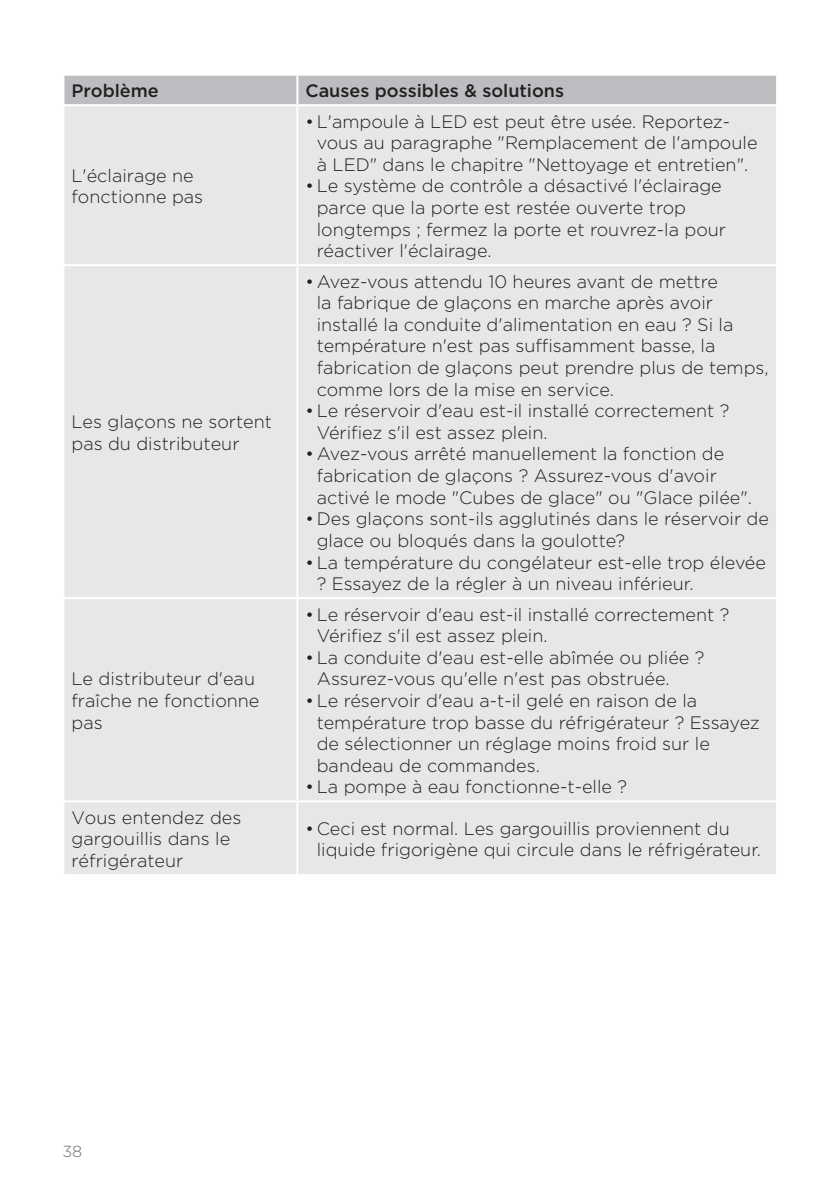
<style>
.page{position:relative;width:840px;height:1191px;background:#fff}
.page>*{position:absolute;margin:0;border:0;box-sizing:border-box;transform-origin:0 0}
.tabele_tekst{font:300 18px/21.6px "Gotham";color:#231f20}
.tabele_tekst-2{font:500 18px "Gotham";color:#231f20}
.tabela_tekst{font:500 18px "Gotham";color:#231f20}
.t1{font:300 16px "Gotham";color:#6c6d70}
</style>
<div class="page">
<div style="left:64px;top:76px;width:711px;height:28px;background:#bcbdc0"></div>
<div style="left:64px;top:106px;width:711px;height:158px;background:#e6e7e9"></div>
<div style="left:64px;top:266px;width:711px;height:608px;background:#e6e7e9"></div>
<hr style="left:296px;top:76px;width:2px;height:28px;background:#fff">
<hr style="left:296px;top:106px;width:2px;height:158px;background:#fff">
<hr style="left:296px;top:266px;width:2px;height:331px;background:#fff">
<hr style="left:62px;top:597px;width:235px;height:2px;background:#fff">
<hr style="left:297px;top:597px;width:480px;height:2px;background:#fff">
<hr style="left:296px;top:599px;width:2px;height:201px;background:#fff">
<hr style="left:62px;top:800px;width:235px;height:2px;background:#fff">
<hr style="left:297px;top:800px;width:480px;height:2px;background:#fff">
<hr style="left:296px;top:802px;width:2px;height:72px;background:#fff">
<p class="tabela_tekst" style="left:71px;top:79px;width:89px">Problème</p>
<p class="tabele_tekst-2" style="left:305px;top:79px;width:260px">Causes possibles &amp; solutions</p>
<p class="tabele_tekst" style="left:71px;top:164px;width:133px">L'éclairage ne fonctionne pas</p>
<p class="tabele_tekst" style="left:71px;top:410px;width:202px">Les glaçons ne sortent pas du distributeur</p>
<p class="tabele_tekst" style="left:71px;top:667px;width:189px">Le distributeur d'eau fraîche ne fonctionne pas</p>
<p class="tabele_tekst" style="left:316px;top:110px;width:442px;text-indent:-11px">• L'ampoule à LED est peut être usée. Reportez&shy;vous au paragraphe "Remplacement de l'ampoule à LED" dans le chapitre "Nettoyage et entretien".</p>
<p class="tabele_tekst" style="left:316px;top:175px;width:410px;text-indent:-11px">• Le système de contrôle a désactivé l'éclairage parce que la porte est restée ouverte trop longtemps ; fermez la porte et rouvrez-la pour réactiver l'éclairage.</p>
<p class="tabele_tekst" style="left:316px;top:270px;width:453px;text-indent:-11px">• Avez-vous attendu 10 heures avant de mettre<br>la fabrique de glaçons en marche après avoir installé la conduite d'alimentation en eau ? Si la température n'est pas suffisamment basse, la fabrication de glaçons peut prendre plus de temps, comme lors de la mise en service.</p>
<p class="tabele_tekst" style="left:316px;top:399px;width:414px;text-indent:-11px">• Le réservoir d'eau est-il installé correctement ?<br>Vérifiez s'il est assez plein.</p>
<p class="tabele_tekst" style="left:316px;top:443px;width:436px;text-indent:-11px">• Avez-vous arrêté manuellement la fonction de fabrication de glaçons ? Assurez-vous d'avoir activé le mode "Cubes de glace" ou "Glace pilée".</p>
<p class="tabele_tekst" style="left:316px;top:507px;width:453px;text-indent:-11px">• Des glaçons sont-ils agglutinés dans le réservoir de glace ou bloqués dans la goulotte?</p>
<p class="tabele_tekst" style="left:316px;top:551px;width:450px;text-indent:-11px">• La température du congélateur est-elle trop élevée ? Essayez de la régler à un niveau inférieur.</p>
<p class="tabele_tekst" style="left:316px;top:603px;width:414px;text-indent:-11px">• Le réservoir d'eau est-il installé correctement ?<br>Vérifiez s'il est assez plein.</p>
<p class="tabele_tekst" style="left:316px;top:646px;width:389px;text-indent:-11px">• La conduite d'eau est-elle abîmée ou pliée ?<br>Assurez-vous qu'elle n'est pas obstruée.</p>
<p class="tabele_tekst" style="left:316px;top:689px;width:444px;text-indent:-11px">• Le réservoir d'eau a-t-il gelé en raison de la température trop basse du réfrigérateur ? Essayez de sélectionner un réglage moins froid sur le bandeau de commandes.</p>
<p class="tabele_tekst" style="left:305px;top:775px;width:323px">• La pompe à eau fonctionne-t-elle ?</p>
<p class="tabele_tekst" style="left:71px;top:806px;width:171px">Vous entendez des gargouillis dans le réfrigérateur</p>
<p class="tabele_tekst" style="left:316px;top:817px;width:445px;text-indent:-11px">• Ceci est normal. Les gargouillis proviennent du liquide frigorigène qui circule dans le réfrigérateur.</p>
<p class="t1" style="left:62px;top:1140px;width:21px">38</p>
</div>
